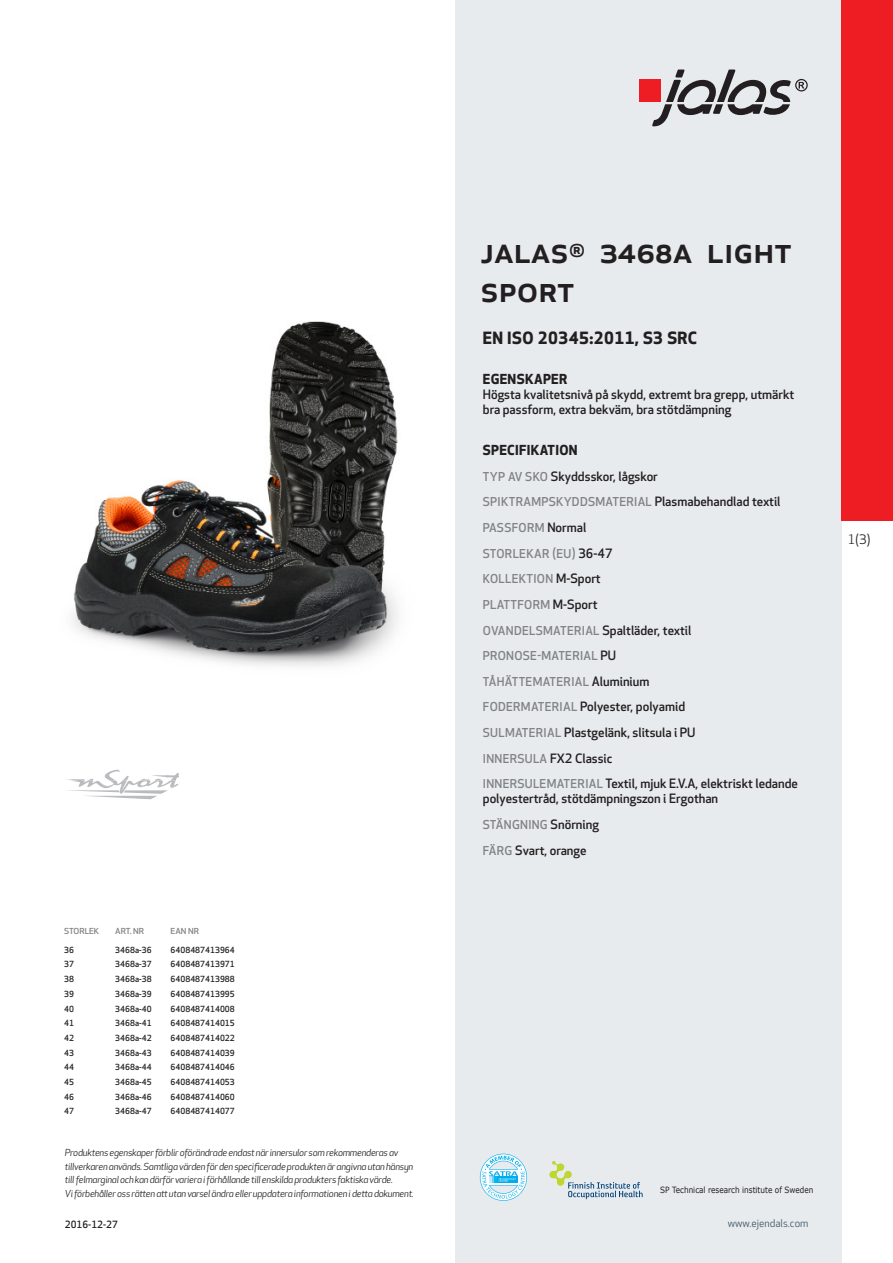
<style>
.page{position:relative;width:893px;height:1263px;background:#fff}
.page>*{position:absolute;margin:0;border:0;box-sizing:border-box;transform-origin:0 0}
.prodname{font:500 36px/39px "Apex New";color:#231f20}
.Funktion_body{font:700 16.5px "Apex New";letter-spacing:.025em;color:#231f20}
.Funktion_body-2{font:700 13.5px "Apex New";letter-spacing:.025em;color:#231f20}
.t1{font:12.75px "Apex New";color:#231f20}
.Funktion_body-3{font:500 12.6px/15px "Apex New";color:#231f20}
.Funktion_body-4{font:500 12px "Apex New";letter-spacing:.025em;color:#808285}
.t2{font:10.5px "Apex New";color:#405968}
.Sidfot_datum{font:500 9.75px "Apex New";color:#231f20}
.t3{font:italic 9.45px/13.5px "Apex New";letter-spacing:-.025em;color:#231f20}
.t4{font:8.55px "Verdana";color:#231f20;scale:.85 1}
.ArticleTable_body{font:500 8.25px "Apex New";color:#231f20}
.ArticeTable_header{font:500 8.1px "Apex New";color:#808285;scale:1.06 1}
.s1{font-size:12px;color:#808285}
.s2{font-size:12.6px;color:#231f20}
</style>
<div class="page">
<div style="left:455px;top:0;width:387px;height:1263px;background:#e8ebee"></div>
<svg style="left:549px;top:1161px;width:94px;height:38px"></svg>
<svg style="left:480px;top:1154px;width:47px;height:47px"></svg>
<div style="left:639px;top:80px;width:22px;height:22px;background:#ee1d23"></div>
<svg style="left:652px;top:70px;width:156px;height:56px"></svg>
<div style="left:842px;top:0;width:51px;height:520px;background:#ee1d23"></div>
<img style="left:72px;top:321px;width:326px;height:345px">
<svg style="left:67px;top:770px;width:112px;height:29px"></svg>
<p class="ArticeTable_header" style="left:64px;top:925px;width:35px">STORLEK</p>
<p class="ArticeTable_header" style="left:115px;top:925px;width:29px">ART. NR</p>
<p class="ArticeTable_header" style="left:171px;top:925px;width:28px">EAN NR</p>
<p class="ArticleTable_body" style="left:64px;top:944px;width:11px">36</p>
<p class="ArticleTable_body" style="left:115px;top:944px;width:38px">3468a-36</p>
<p class="ArticleTable_body" style="left:171px;top:944px;width:66px">6408487413964</p>
<p class="ArticleTable_body" style="left:64px;top:959px;width:11px">37</p>
<p class="ArticleTable_body" style="left:115px;top:959px;width:38px">3468a-37</p>
<p class="ArticleTable_body" style="left:171px;top:959px;width:66px">6408487413971</p>
<p class="ArticleTable_body" style="left:64px;top:973px;width:11px">38</p>
<p class="ArticleTable_body" style="left:115px;top:973px;width:38px">3468a-38</p>
<p class="ArticleTable_body" style="left:171px;top:973px;width:66px">6408487413988</p>
<p class="ArticleTable_body" style="left:64px;top:988px;width:11px">39</p>
<p class="ArticleTable_body" style="left:115px;top:988px;width:38px">3468a-39</p>
<p class="ArticleTable_body" style="left:171px;top:988px;width:66px">6408487413995</p>
<p class="ArticleTable_body" style="left:64px;top:1003px;width:11px">40</p>
<p class="ArticleTable_body" style="left:115px;top:1003px;width:38px">3468a-40</p>
<p class="ArticleTable_body" style="left:171px;top:1003px;width:66px">6408487414008</p>
<p class="ArticleTable_body" style="left:64px;top:1018px;width:11px">41</p>
<p class="ArticleTable_body" style="left:115px;top:1018px;width:38px">3468a-41</p>
<p class="ArticleTable_body" style="left:171px;top:1018px;width:66px">6408487414015</p>
<p class="ArticleTable_body" style="left:64px;top:1032px;width:11px">42</p>
<p class="ArticleTable_body" style="left:115px;top:1032px;width:38px">3468a-42</p>
<p class="ArticleTable_body" style="left:171px;top:1032px;width:66px">6408487414022</p>
<p class="ArticleTable_body" style="left:64px;top:1047px;width:11px">43</p>
<p class="ArticleTable_body" style="left:115px;top:1047px;width:38px">3468a-43</p>
<p class="ArticleTable_body" style="left:171px;top:1047px;width:66px">6408487414039</p>
<p class="ArticleTable_body" style="left:64px;top:1062px;width:11px">44</p>
<p class="ArticleTable_body" style="left:115px;top:1062px;width:38px">3468a-44</p>
<p class="ArticleTable_body" style="left:171px;top:1062px;width:66px">6408487414046</p>
<p class="ArticleTable_body" style="left:64px;top:1076px;width:11px">45</p>
<p class="ArticleTable_body" style="left:115px;top:1076px;width:38px">3468a-45</p>
<p class="ArticleTable_body" style="left:171px;top:1076px;width:66px">6408487414053</p>
<p class="ArticleTable_body" style="left:64px;top:1091px;width:11px">46</p>
<p class="ArticleTable_body" style="left:115px;top:1091px;width:38px">3468a-46</p>
<p class="ArticleTable_body" style="left:171px;top:1091px;width:66px">6408487414060</p>
<p class="ArticleTable_body" style="left:64px;top:1106px;width:11px">47</p>
<p class="ArticleTable_body" style="left:115px;top:1106px;width:38px">3468a-47</p>
<p class="ArticleTable_body" style="left:171px;top:1106px;width:66px">6408487414077</p>
<p class="t3" style="left:65px;top:1146px;width:350px">Produktens egenskaper förblir oförändrade endast när innersulor som rekommenderas av tillverkaren används. Samtliga värden för den specificerade produkten är angivna utan hänsyn till felmarginal och kan därför variera i förhållande till enskilda produkters faktiska värde.<br>Vi förbehåller oss rätten att utan varsel ändra eller uppdatera informationen i detta dokument.</p>
<p class="Sidfot_datum" style="left:65px;top:1218px;width:54px">2016-12-27</p>
<p class="prodname" style="left:480px;top:230px;width:313px">JALAS<sup>®</sup> 3468a Light<br>Sport</p>
<p class="Funktion_body" style="left:483px;top:326px;width:216px">EN ISO 20345:2011, S3 SRC</p>
<p class="Funktion_body-2" style="left:483px;top:370px;width:86px">EGENSKAPER</p>
<p class="Funktion_body-3" style="left:483px;top:387px;width:313px">Högsta kvalitetsnivå på skydd, extremt bra grepp, utmärkt bra passform, extra bekväm, bra stötdämpning</p>
<p class="Funktion_body-2" style="left:483px;top:440px;width:96px">SPECIFIKATION</p>
<p class="Funktion_body-3" style="left:483px;top:468px;width:177px"><span class="s1">TYP AV SKO</span> Skyddsskor, lågskor</p>
<p class="Funktion_body-4" style="left:483px;top:494px;width:299px">SPIKTRAMPSKYDDSMATERIAL <span class="s2">Plasmabehandlad textil</span></p>
<p class="Funktion_body-4" style="left:483px;top:520px;width:105px">PASSFORM <span class="s2">Normal</span></p>
<p class="Funktion_body-4" style="left:483px;top:545px;width:131px">STORLEKAR (EU) <span class="s2">36-47</span></p>
<p class="Funktion_body-4" style="left:483px;top:571px;width:119px">KOLLEKTION <span class="s2">M-Sport</span></p>
<p class="Funktion_body-4" style="left:483px;top:596px;width:116px">PLATTFORM <span class="s2">M-Sport</span></p>
<p class="Funktion_body-3" style="left:483px;top:622px;width:210px"><span class="s1">OVANDELSMATERIAL</span> Spaltläder, textil</p>
<p class="Funktion_body-4" style="left:483px;top:648px;width:135px">PRONOSE-MATERIAL <span class="s2">PU</span></p>
<p class="Funktion_body-4" style="left:483px;top:673px;width:168px">TÅHÄTTEMATERIAL <span class="s2">Aluminium</span></p>
<p class="Funktion_body-3" style="left:483px;top:699px;width:204px"><span class="s1">FODERMATERIAL</span> Polyester, polyamid</p>
<p class="Funktion_body-3" style="left:483px;top:725px;width:214px"><span class="s1">SULMATERIAL</span> Plastgelänk, slitsula i PU</p>
<p class="Funktion_body-3" style="left:483px;top:750px;width:131px"><span class="s1">INNERSULA</span> FX2 Classic</p>
<p class="Funktion_body-3" style="left:483px;top:776px;width:317px"><span class="s1">INNERSULEMATERIAL</span> Textil, mjuk E.V.A, elektriskt ledande polyestertråd, stötdämpningszon i Ergothan</p>
<p class="Funktion_body-4" style="left:483px;top:816px;width:118px">STÄNGNING <span class="s2">Snörning</span></p>
<p class="Funktion_body-3" style="left:483px;top:842px;width:105px"><span class="s1">FÄRG</span> Svart, orange</p>
<p class="t1" style="left:848px;top:531px;width:24px">1(3)</p>
<p class="t4" style="left:660px;top:1184px;width:182px">SP Technical research institute of Sweden</p>
<p class="t2" style="left:728px;top:1217px;width:82px">www.ejendals.com</p>
</div>
